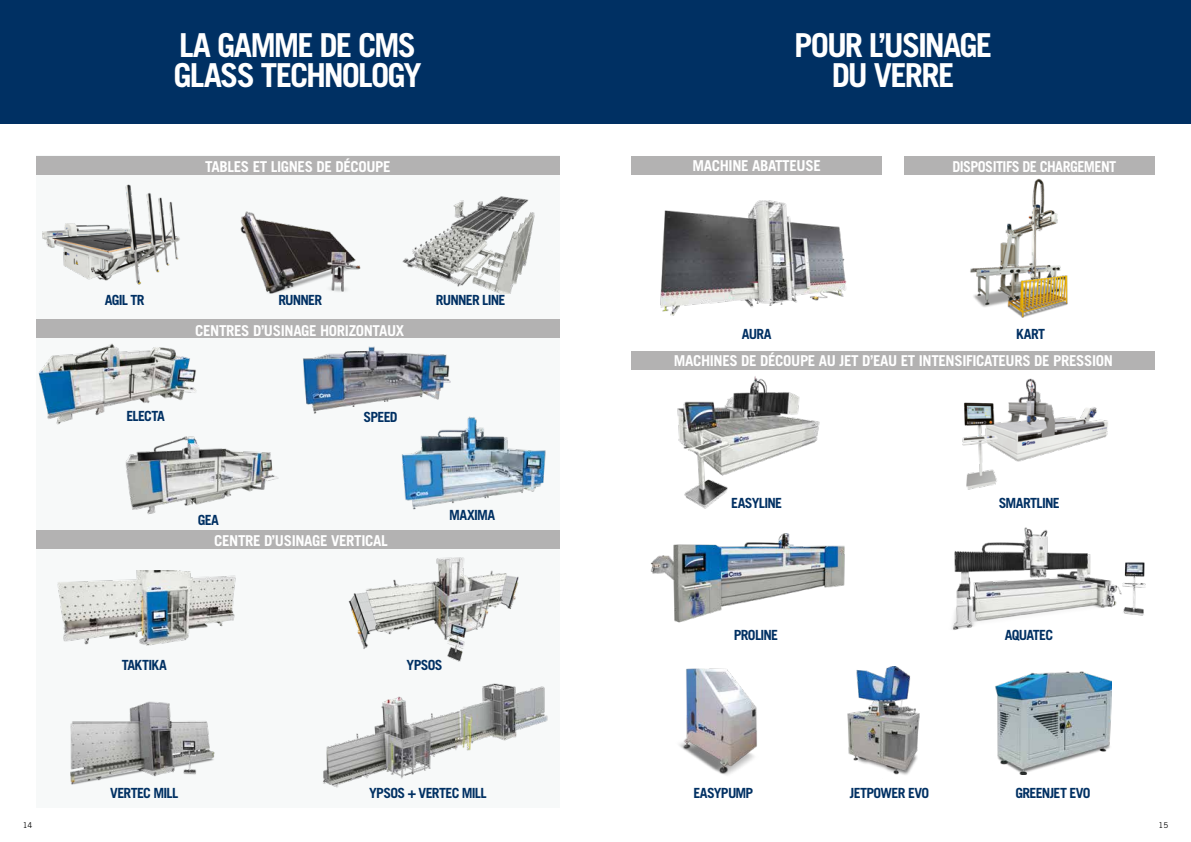
<style>
.page{position:relative;width:1191px;height:842px;background:#fff}
.page>*{position:absolute;margin:0;border:0;box-sizing:border-box;transform-origin:0 0}
.t1{font:700 33px/30.6px "Trade Gothic LT Std";letter-spacing:-.06em;color:#fff}
.t2{font:700 15px "Trade Gothic LT Std";letter-spacing:-.025em;color:#fff}
.t3{font:700 15px "Trade Gothic LT Std";letter-spacing:-.025em;color:#fff;scale:.95 1}
.t4{font:700 14px "Trade Gothic LT Std";letter-spacing:-.055em;color:#003063}
.t5{font:8px "Trade Gothic LT Std";color:#000}
</style>
<div class="page">
<div style="left:0;top:0;width:1191px;height:123px;background:#003063"></div>
<div style="left:36px;top:156px;width:523px;height:652px;background:#f7f9f9"></div>
<img style="left:125px;top:436px;width:154px;height:79px">
<img style="left:303px;top:346px;width:148px;height:68px">
<img style="left:42px;top:184px;width:138px;height:101px">
<img style="left:70px;top:701px;width:145px;height:84px">
<img style="left:57px;top:570px;width:179px;height:76px">
<img style="left:402px;top:196px;width:133px;height:97px">
<img style="left:240px;top:211px;width:121px;height:83px">
<img style="left:394px;top:409px;width:152px;height:101px">
<img style="left:323px;top:683px;width:225px;height:105px">
<img style="left:348px;top:557px;width:171px;height:105px">
<img style="left:952px;top:527px;width:194px;height:103px">
<img style="left:650px;top:533px;width:195px;height:90px">
<img style="left:962px;top:378px;width:146px;height:112px">
<img style="left:679px;top:668px;width:78px;height:107px">
<img style="left:995px;top:671px;width:116px;height:104px">
<img style="left:847px;top:666px;width:73px;height:109px">
<img style="left:38px;top:343px;width:159px;height:82px">
<img style="left:970px;top:178px;width:98px;height:140px">
<img style="left:660px;top:200px;width:187px;height:116px">
<img style="left:677px;top:376px;width:143px;height:133px">
<div style="left:631px;top:351px;width:524px;height:18px;background:#b3b2b2"></div>
<div style="left:36px;top:156px;width:523px;height:18px;background:#b3b2b2"></div>
<div style="left:36px;top:530px;width:523px;height:19px;background:#b3b2b2"></div>
<div style="left:36px;top:320px;width:523px;height:18px;background:#b3b2b2"></div>
<div style="left:904px;top:156px;width:250px;height:18px;background:#b3b2b2"></div>
<div style="left:631px;top:156px;width:251px;height:18px;background:#b3b2b2"></div>
<h1 class="t1" style="left:174px;top:29px;width:249px">LA GAMME DE CMS<br>GLASS TECHNOLOGY</h1>
<h1 class="t1" style="left:794px;top:29px;width:199px;text-align:center">POUR L’USINAGE<br>DU VERRE</h1>
<p class="t4" style="left:105px;top:291px;width:41px">AGIL TR</p>
<p class="t2" style="left:205px;top:157px;width:187px">TABLES ET LIGNES DE DÉCOUPE</p>
<p class="t2" style="left:692px;top:156px;width:130px">MACHINE ABATTEUSE</p>
<p class="t4" style="left:278px;top:291px;width:45px">RUNNER</p>
<p class="t4" style="left:436px;top:291px;width:71px">RUNNER LINE</p>
<p class="t3" style="left:952px;top:157px;width:174px">DISPOSITIFS DE CHARGEMENT</p>
<p class="t2" style="left:195px;top:321px;width:211px">CENTRES D’USINAGE HORIZONTAUX</p>
<p class="t4" style="left:742px;top:325px;width:31px">AURA</p>
<p class="t4" style="left:1016px;top:325px;width:30px">KART</p>
<p class="t2" style="left:674px;top:351px;width:441px">MACHINES DE DÉCOUPE AU JET D’EAU ET INTENSIFICATEURS DE PRESSION</p>
<p class="t4" style="left:126px;top:407px;width:40px">ELECTA</p>
<p class="t4" style="left:363px;top:408px;width:35px">SPEED</p>
<p class="t4" style="left:198px;top:511px;width:23px">GEA</p>
<p class="t2" style="left:214px;top:532px;width:175px">CENTRE D’USINAGE VERTICAL</p>
<p class="t4" style="left:449px;top:507px;width:48px">MAXIMA</p>
<p class="t4" style="left:122px;top:656px;width:47px">TAKTIKA</p>
<p class="t4" style="left:406px;top:656px;width:38px">YPSOS</p>
<p class="t4" style="left:731px;top:494px;width:52px">EASYLINE</p>
<p class="t4" style="left:998px;top:494px;width:63px">SMARTLINE</p>
<p class="t4" style="left:734px;top:627px;width:46px">PROLINE</p>
<p class="t4" style="left:1004px;top:627px;width:50px">AQUATEC</p>
<p class="t4" style="left:110px;top:784px;width:70px">VERTEC MILL</p>
<p class="t4" style="left:369px;top:784px;width:119px">YPSOS + VERTEC MILL</p>
<p class="t4" style="left:693px;top:784px;width:61px">EASYPUMP</p>
<p class="t4" style="left:850px;top:784px;width:81px">JETPOWER EVO</p>
<p class="t4" style="left:1015px;top:784px;width:77px">GREENJET EVO</p>
<p class="t5" style="left:23px;top:820px;width:11px">14</p>
<p class="t5" style="left:1158px;top:820px;width:11px">15</p>
</div>
